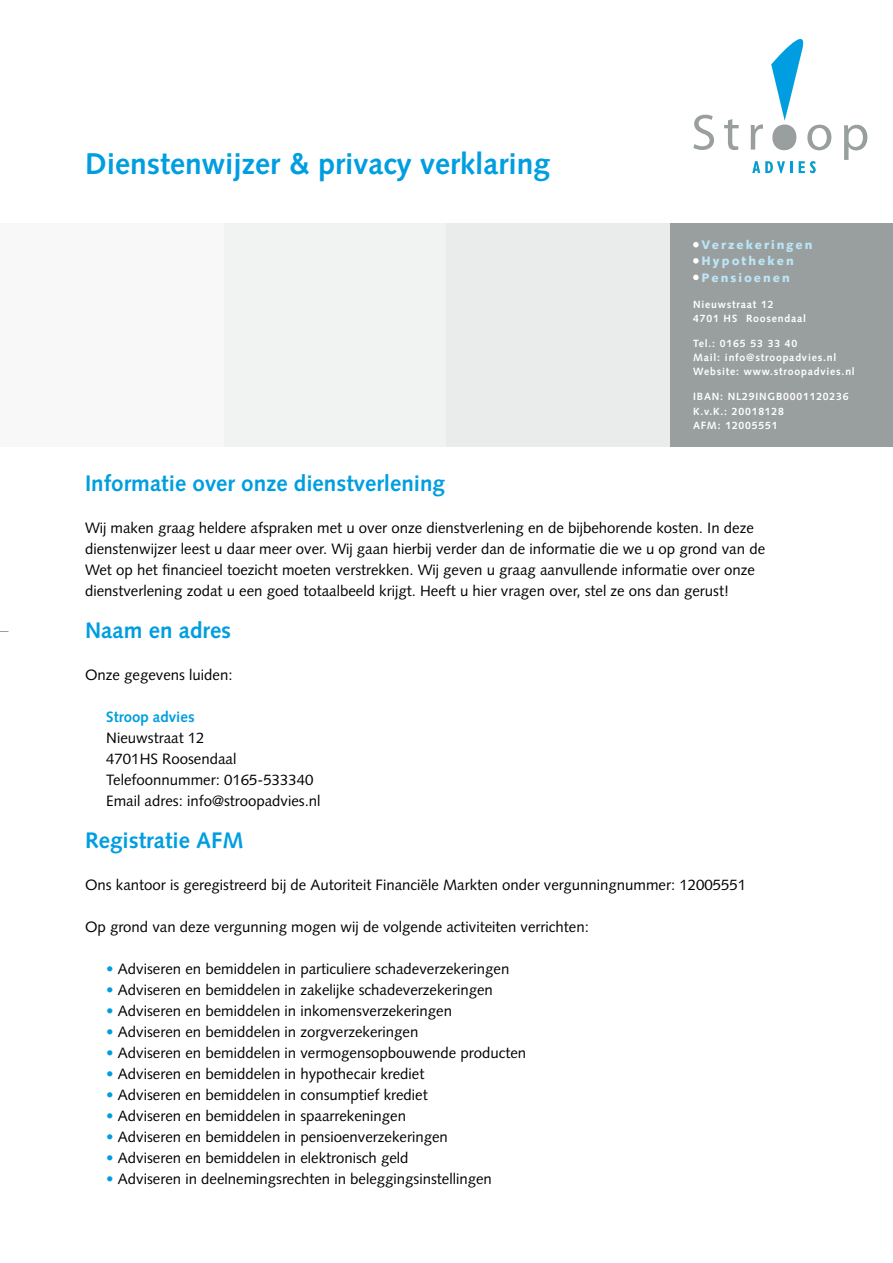
<style>
.page{position:relative;width:893px;height:1263px;background:#fff}
.page>*{position:absolute;margin:0;border:0;box-sizing:border-box;transform-origin:0 0}
.t1{font:700 30px "Syntax";color:#009ee0}
.t2{font:700 22.5px "Syntax";color:#009ee0}
.t3{font:15px/21px "Syntax";color:#000}
.t4{font:700 15px "Syntax";color:#009ee0}
.t5{font:900 12.3px/16.5px "Syntax LT Std";letter-spacing:.16em;color:#bde4f7}
.t6{font:700 10.5px/14.2px "Syntax LT Std";letter-spacing:.075em;color:#fff}
.s1{color:#009ee0}
</style>
<div class="page">
<div style="left:670px;top:223px;width:223px;height:223px;background:#989f9e"></div>
<svg style="left:693px;top:115px;width:21px;height:35px"></svg>
<svg style="left:724px;top:119px;width:15px;height:31px"></svg>
<svg style="left:751px;top:124px;width:12px;height:26px"></svg>
<svg style="left:771px;top:39px;width:60px;height:111px"></svg>
<svg style="left:844px;top:125px;width:23px;height:35px"></svg>
<svg style="left:752px;top:161px;width:41px;height:12px"></svg>
<svg style="left:799px;top:161px;width:17px;height:12px"></svg>
<div style="left:223px;top:223px;width:223px;height:223px;background:#f1f2f2"></div>
<div style="left:446px;top:223px;width:224px;height:223px;background:#eaebeb"></div>
<div style="left:0;top:223px;width:223px;height:223px;background:#f8f8f8"></div>
<svg style="left:693px;top:258px;width:6px;height:6px"></svg>
<svg style="left:693px;top:275px;width:6px;height:5px"></svg>
<svg style="left:693px;top:242px;width:6px;height:5px"></svg>
<h1 class="t1" style="left:85px;top:146px;width:466px">Dienstenwijzer &amp; privacy verklaring</h1>
<p class="t5" style="left:702px;top:236px;width:112px">Verzekeringen<br>Hypotheken<br>Pensioenen</p>
<p class="t6" style="left:693px;top:297px;width:115px">Nieuwstraat 12<br>4701 HS Roosendaal</p>
<p class="t6" style="left:693px;top:336px;width:163px">Tel.: 0165 53 33 40<br>Mail: info@stroopadvies.nl<br>Website: www.stroopadvies.nl</p>
<p class="t6" style="left:693px;top:390px;width:157px">IBAN: NL29INGB0001120236<br>K.v.K.: 20018128<br>AFM: 12005551</p>
<h2 class="t2" style="left:85px;top:470px;width:362px">Informatie over onze dienstverlening</h2>
<p class="t3" style="left:85px;top:517px;width:682px">Wij maken graag heldere afspraken met u over onze dienstverlening en de bijbehorende kosten. In deze dienstenwijzer leest u daar meer over. Wij gaan hierbij verder dan de informatie die we u op grond van de Wet op het financieel toezicht moeten verstrekken. Wij geven u graag aanvullende informatie over onze dienstverlening zodat u een goed totaalbeeld krijgt. Heeft u hier vragen over, stel ze ons dan gerust!</p>
<h2 class="t2" style="left:85px;top:617px;width:148px">Naam en adres</h2>
<p class="t3" style="left:85px;top:664px;width:149px">Onze gegevens luiden:</p>
<p class="t4" style="left:106px;top:708px;width:90px">Stroop advies</p>
<p class="t3" style="left:106px;top:727px;width:216px">Nieuwstraat 12<br>4701HS Roosendaal<br>Telefoonnummer: 0165-533340<br>Email adres: info@stroopadvies.nl</p>
<h2 class="t2" style="left:85px;top:827px;width:160px">Registratie AFM</h2>
<p class="t3" style="left:85px;top:874px;width:663px">Ons kantoor is geregistreerd bij de Autoriteit Financiële Markten onder vergunningnummer: 12005551</p>
<p class="t3" style="left:85px;top:916px;width:505px">Op grond van deze vergunning mogen wij de volgende activiteiten verrichten:</p>
<p class="t3" style="left:106px;top:958px;width:405px"><span class="s1">•</span> Adviseren en bemiddelen in particuliere schadeverzekeringen</p>
<p class="t3" style="left:106px;top:979px;width:388px"><span class="s1">•</span> Adviseren en bemiddelen in zakelijke schadeverzekeringen</p>
<p class="t3" style="left:106px;top:1000px;width:347px"><span class="s1">•</span> Adviseren en bemiddelen in inkomensverzekeringen</p>
<p class="t3" style="left:106px;top:1021px;width:314px"><span class="s1">•</span> Adviseren en bemiddelen in zorgverzekeringen</p>
<p class="t3" style="left:106px;top:1042px;width:421px"><span class="s1">•</span> Adviseren en bemiddelen in vermogensopbouwende producten</p>
<p class="t3" style="left:106px;top:1063px;width:320px"><span class="s1">•</span> Adviseren en bemiddelen in hypothecair krediet</p>
<p class="t3" style="left:106px;top:1084px;width:323px"><span class="s1">•</span> Adviseren en bemiddelen in consumptief krediet</p>
<p class="t3" style="left:106px;top:1105px;width:301px"><span class="s1">•</span> Adviseren en bemiddelen in spaarrekeningen</p>
<p class="t3" style="left:106px;top:1126px;width:343px"><span class="s1">•</span> Adviseren en bemiddelen in pensioenverzekeringen</p>
<p class="t3" style="left:106px;top:1147px;width:304px"><span class="s1">•</span> Adviseren en bemiddelen in elektronisch geld</p>
<p class="t3" style="left:106px;top:1168px;width:387px"><span class="s1">•</span> Adviseren in deelnemingsrechten in beleggingsinstellingen</p>
</div>
